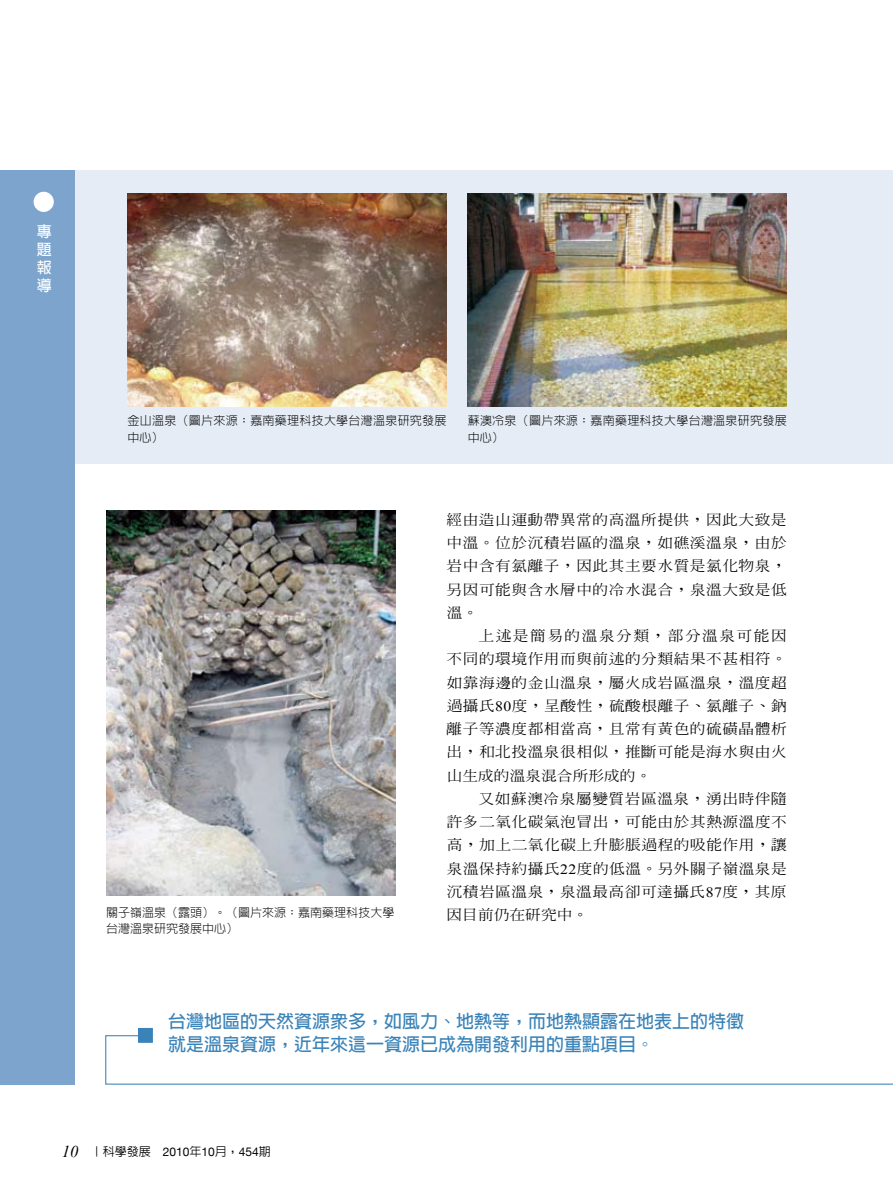
<style>
.page{position:relative;width:893px;height:1191px;background:#fff}
.page>*{position:absolute;margin:0;border:0;box-sizing:border-box;transform-origin:0 0}
.t1{font:700 18px/22.5px "AR Hei B5";color:#3a83b8}
.t2{font:700 15px/18px "AR Hei B5";color:#fff;text-align:justify}
.t3{font:500 14.1px/23.2px "AR Ming B5";letter-spacing:.03em;color:#000;text-align:justify;scale:1.11 1}
.t4{font:300 12px/16.5px "AR Hei B5";letter-spacing:.025em;color:#000}
.t5{font:300 12px/16.5px "AR Hei B5";color:#000}
.t6{font:500 12px "AR Hei B5";color:#000}
.s1{font-family:"Times New Roman";font-weight:400}
.s2{font-family:"Times New Roman";font-weight:400;font-style:italic;font-size:16.5px}
.s3{font-family:"Helvetica Neue";font-weight:400}
</style>
<div class="page">
<div style="left:68px;top:170px;width:825px;height:293px;background:#e5ecf5"></div>
<svg style="left:105px;top:1035px;width:788px;height:50px"></svg>
<div style="left:138px;top:1028px;width:15px;height:14px;background:#3a83b8;border:2px solid #3a83b8"></div>
<div style="left:0;top:170px;width:74px;height:914px;background:#7da4cc"></div>
<div style="left:34px;top:192px;width:20px;height:20px;background:#fff;border-radius:50%"></div>
<img style="left:128px;top:193px;width:318px;height:213px">
<img style="left:468px;top:193px;width:319px;height:213px">
<img style="left:106px;top:510px;width:290px;height:386px">
<p class="t2" style="left:37px;top:222px;width:16px">專題報導</p>
<p class="t4" style="left:128px;top:412px;width:320px">金山溫泉（圖片來源：嘉南藥理科技大學台灣溫泉研究發展中心）</p>
<p class="t4" style="left:468px;top:412px;width:320px">蘇澳冷泉（圖片來源：嘉南藥理科技大學台灣溫泉研究發展中心）</p>
<p class="t5" style="left:106px;top:903px;width:289px">關子嶺溫泉（露頭）。（圖片來源：嘉南藥理科技大學台灣溫泉研究發展中心）</p>
<p class="t3" style="left:446px;top:508px;width:308px">經由造山運動帶異常的高溫所提供，因此大致是中溫。位於沉積岩區的溫泉，如礁溪溫泉，由於岩中含有氯離子，因此其主要水質是氯化物泉，另因可能與含水層中的冷水混合，泉溫大致是低溫。</p>
<p class="t3" style="left:447px;top:624px;width:308px;text-indent:32px">上述是簡易的溫泉分類，部分溫泉可能因不同的環境作用而與前述的分類結果不甚相符。如靠海邊的金山溫泉，屬火成岩區溫泉，溫度超過攝氏<span class="s1">80</span>度，呈酸性，硫酸根離子、氯離子、鈉離子等濃度都相當高，且常有黃色的硫磺晶體析出，和北投溫泉很相似，推斷可能是海水與由火山生成的溫泉混合所形成的。</p>
<p class="t3" style="left:447px;top:787px;width:308px;text-indent:32px">又如蘇澳冷泉屬變質岩區溫泉，湧出時伴隨許多二氧化碳氣泡冒出，可能由於其熱源溫度不高，加上二氧化碳上升膨脹過程的吸能作用，讓泉溫保持約攝氏<span class="s1">22</span>度的低溫。另外關子嶺溫泉是沉積岩區溫泉，泉溫最高卻可達攝氏<span class="s1">87</span>度，其原因目前仍在研究中。</p>
<p class="t1" style="left:168px;top:1010px;width:578px">台灣地區的天然資源眾多，如風力、地熱等，而地熱顯露在地表上的特徵就是溫泉資源，近年來這一資源已成為開發利用的重點項目。</p>
<p class="t6" style="left:62px;top:1145px;width:210px"><span class="s2">10</span> ｜科學發展 <span class="s3">2010</span>年<span class="s3">10</span>月，<span class="s3">454</span>期</p>
</div>
